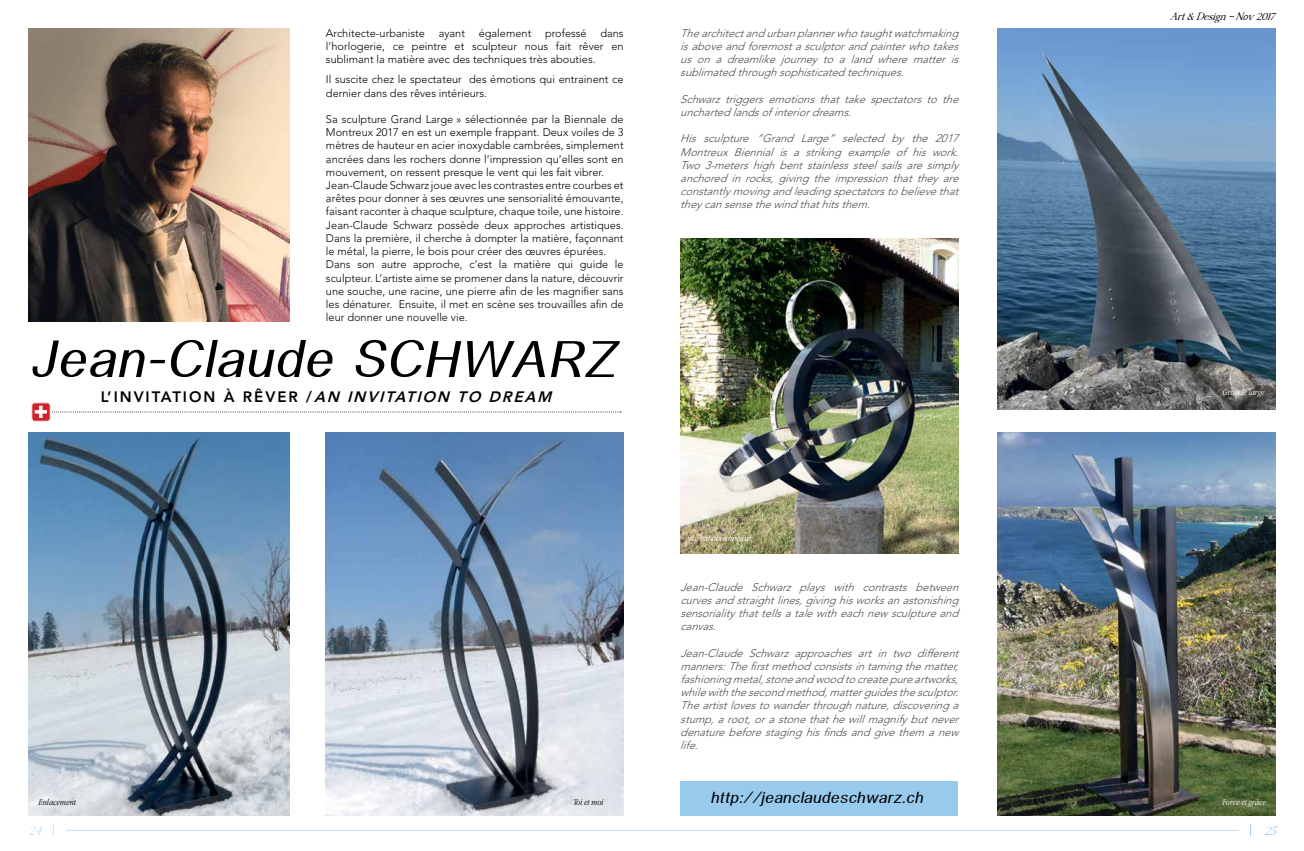
<style>
.page{position:relative;width:1304px;height:851px;background:#fff}
.page>*{position:absolute;margin:0;border:0;box-sizing:border-box;transform-origin:0 0}
.t1{font:italic 53px "Alido";letter-spacing:.05em;color:#000}
.t2{font:italic 16px "Alido";letter-spacing:.05em;color:#000}
.t3{font:800 15px "Avenir";color:#000}
.t4{font:italic 13px "Toplar";color:#c6e0f5}
.t5{font:italic 13px "Toplar";color:#97caed}
.t6{font:300 11px/13.2px "Avenir";color:#000}
.t7{font:italic 300 11px/13.2px "Avenir";color:#4d4d4f}
.t8{font:italic 11px "Toplar";color:#000}
.t9{font:italic 300 9px "Apple Garamond";color:#fff}
.t10{font:italic 300 9px "Apple Garamond";color:#000}
.s1{font-style:italic}
</style>
<div class="page">
<div style="left:680px;top:781px;width:278px;height:34px;background:#97caed"></div>
<div style="left:32px;top:402px;width:19px;height:19px;border:1px solid #fff;border-radius:3px"></div>
<svg style="left:32px;top:403px;width:589px;height:18px"></svg>
<img style="left:680px;top:238px;width:278px;height:315px">
<img style="left:998px;top:28px;width:278px;height:382px">
<img style="left:998px;top:432px;width:278px;height:383px">
<img style="left:28px;top:28px;width:261px;height:293px">
<img style="left:28px;top:432px;width:261px;height:383px">
<img style="left:326px;top:432px;width:298px;height:383px">
<hr style="left:67px;top:829px;width:1172px;height:1px;background:#c6e0f5">
<p class="t6" style="left:326px;top:26px;width:299px;text-align:justify">Architecte-urbaniste ayant également professé dans l’horlogerie, ce peintre et sculpteur nous fait rêver en sublimant la matière avec des techniques très abouties.</p>
<p class="t6" style="left:326px;top:73px;width:299px">Il suscite chez le spectateur des émotions qui entrainent ce dernier dans des rêves intérieurs.</p>
<p class="t6" style="left:326px;top:112px;width:299px">Sa sculpture Grand Large » sélectionnée par la Biennale de Montreux 2017 en est un exemple frappant. Deux voiles de 3 mètres de hauteur en acier inoxydable cambrées, simplement ancrées dans les rochers donne l’impression qu’elles sont en mouvement, on ressent presque le vent qui les fait vibrer.<br>Jean-Claude Schwarz joue avec les contrastes entre courbes et arêtes pour donner à ses œuvres une sensorialité émouvante, faisant raconter à chaque sculpture, chaque toile, une histoire.<br>Jean-Claude Schwarz possède deux approches artistiques.<br>Dans la première, il cherche à dompter la matière, façonnant le métal, la pierre, le bois pour créer des œuvres épurées.<br>Dans son autre approche, c’est la matière qui guide le sculpteur. L’artiste aime se promener dans la nature, découvrir une souche, une racine, une pierre afin de les magnifier sans les dénaturer. Ensuite, il met en scène ses trouvailles afin de leur donner une nouvelle vie.</p>
<h1 class="t1" style="left:34px;top:329px;width:586px">Jean-Claude SCHWARZ</h1>
<h3 class="t3" style="left:101px;top:388px;width:457px">L’ I N V I TAT I O N À R Ê V E R / <span class="s1">AN INVITATION TO DREAM</span></h3>
<p class="t7" style="left:680px;top:26px;width:282px;text-align:justify">The architectand urban plannerwho taughtwatchmaking is above and foremost a sculptor and painter who takes us on a dreamlike journey to a land where matter is sublimated through sophisticated techniques.</p>
<p class="t7" style="left:680px;top:92px;width:282px">Schwarz triggers emotions that take spectators to the uncharted lands of interiordreams.</p>
<p class="t7" style="left:680px;top:132px;width:282px">His sculpture “Grand Large” selected by the 20 17<br>Montreux Biennial is a striking example of his work.<br>Two 3-meters high bent stainless steel sails are simply anchored in rocks, giving the impression that they are constantly moving and leading spectators to believe that they can sense the wind thathits them.</p>
<p class="t9" style="left:692px;top:532px;width:62px">Le bal des anneaux</p>
<p class="t7" style="left:680px;top:580px;width:282px">Jean-Claude Schwarz plays with contrasts between curves and straight lines, giving his works an astonishing sensoriality that tells a tale with each new sculpture and canvas.</p>
<p class="t7" style="left:680px;top:646px;width:282px;text-align:justify">Jean-Claude Schwarz approaches art in two different manners: The first method consists in taming the matter, fashioning metal,stone and wood to create pure artworks, while with the second method,matterguides the sculptor.<br>The artist loves to wander through nature, discovering a stump, a root, or a stone that he will magnify but never denature before staging his finds and give them a new life.</p>
<p class="t8" style="left:1170px;top:9px;width:110px">Art&amp;Desig n-Nov2017</p>
<p class="t9" style="left:1223px;top:387px;width:43px">Grande large</p>
<p class="t10" style="left:39px;top:796px;width:39px">Enlacement</p>
<h2 class="t2" style="left:712px;top:788px;width:213px">http://jeanclaudeschwarz.ch</h2>
<p class="t9" style="left:1223px;top:796px;width:45px">Force et grâce</p>
<p class="t10" style="left:574px;top:796px;width:32px">Toi et moi</p>
<p class="t4" style="left:28px;top:822px;width:20px">24</p>
<p class="t5" style="left:1264px;top:822px;width:18px">25</p>
</div>
